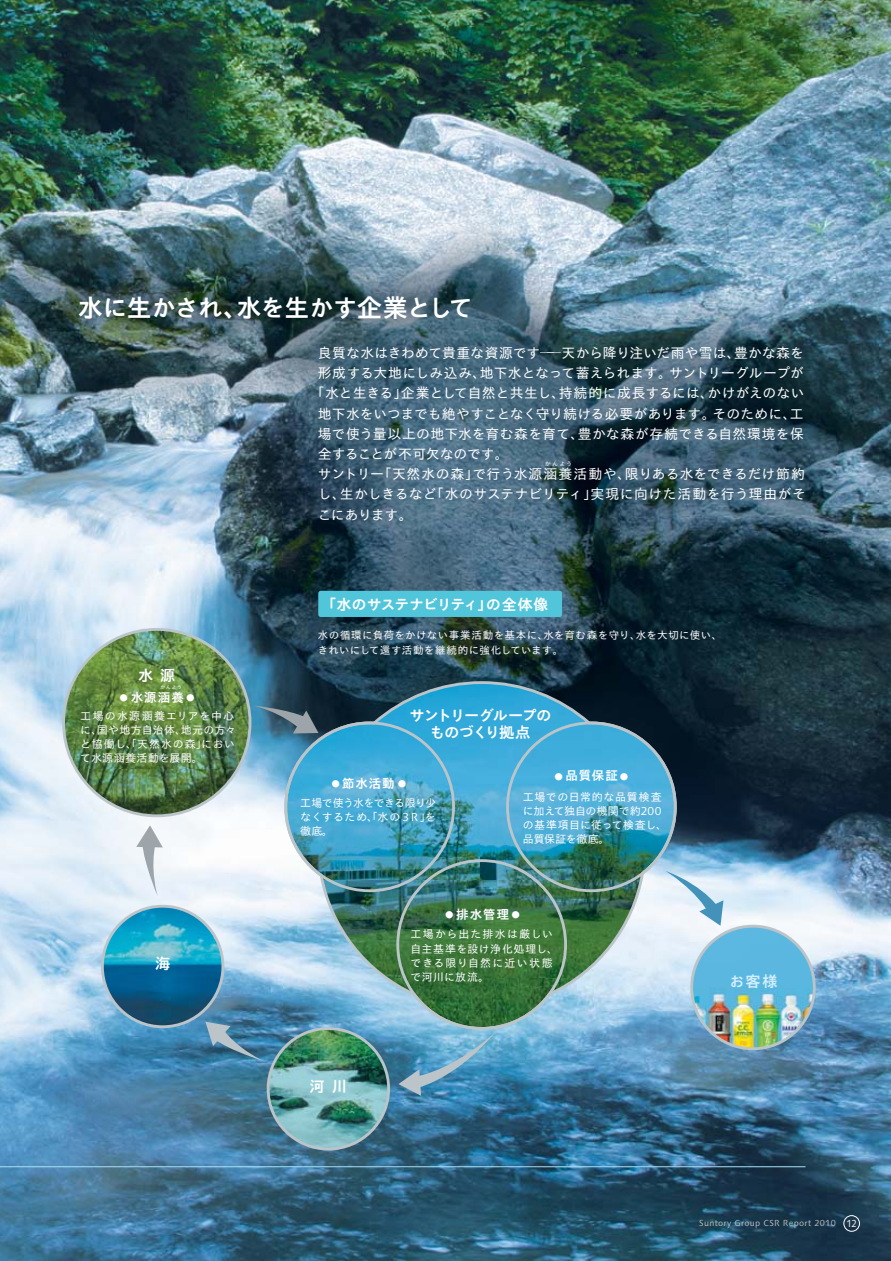
<style>
.page{position:relative;width:891px;height:1261px;background:#fff}
.page>*{position:absolute;margin:0;border:0;box-sizing:border-box;transform-origin:0 0}
.t1{font:24.9px "Suntory Gothic B 83 pv RKSJ H";letter-spacing:-.03em;color:#fff}
.t2{font:15.3px/17.7px "Suntory Gothic B 83 pv RKSJ H";letter-spacing:-.06em;color:#fff;text-align:center}
.t3{font:15.15px "Suntory Gothic B 83 pv RKSJ H";color:#fff}
.t4{font:15.15px "Suntory Gothic B 83 pv RKSJ H";color:#d4effc}
.t5{font:15px "Suntory Gothic B 83 pv RKSJ H";letter-spacing:-.045em;color:#fff}
.t6{font:13.8px "Suntory Gothic R 83 pv RKSJ H";letter-spacing:.01em;color:#fff}
.t7{font:13.8px "Suntory Gothic R 83 pv RKSJ H";letter-spacing:.035em;color:#fff}
.t8{font:13.8px "Suntory Gothic R 83 pv RKSJ H";letter-spacing:.03em;color:#fff}
.t9{font:13.8px "Suntory Gothic R 83 pv RKSJ H";letter-spacing:-.015em;color:#fff}
.t10{font:12.45px "Suntory Gothic B 83 pv RKSJ H";letter-spacing:.085em;color:#fff}
.t11{font:10.95px/14.1px "Suntory Gothic R 83 pv RKSJ H";letter-spacing:.035em;color:#fff}
.t12{font:10.95px/14.1px "Suntory Gothic R 83 pv RKSJ H";letter-spacing:.075em;color:#fff}
.t13{font:10.5px/15px "Suntory Gothic R 83 pv RKSJ H";letter-spacing:.04em;color:#fff}
.t14{font:8.25px "SUNTORY Syntax";letter-spacing:.04em;color:#bbbdc0}
.t15{font:6px "Suntory Gothic R 83 pv RKSJ H";color:#fff}
.t16{font:5.25px "Suntory Gothic R 83 pv RKSJ H";color:#fff}
.s1{font-size:8.55px}
.s2{font-size:9.6px;color:#fff}
</style>
<div class="page">
<img style="left:0;top:0;width:890px;height:1260px">
<div style="left:843px;top:1215px;width:16px;height:16px;border:1px solid #fff;border-radius:50%"></div>
<hr style="left:0;top:1166px;width:805px;height:1px;background:#aae1fa">
<img style="left:691px;top:926px;width:123px;height:122px;border-radius:50%">
<div style="left:690px;top:924px;width:125px;height:126px;border:3px solid #bac4c9;border-radius:50%"></div>
<img style="left:64px;top:629px;width:186px;height:186px">
<img style="left:283px;top:679px;width:395px;height:352px">
<img style="left:268px;top:1028px;width:120px;height:120px;border-radius:50%">
<div style="left:267px;top:1027px;width:123px;height:123px;border:3px solid #bac4c9;border-radius:50%"></div>
<img style="left:102px;top:906px;width:121px;height:120px;border-radius:50%">
<div style="left:101px;top:904px;width:123px;height:124px;border:3px solid #bac4c9;border-radius:50%"></div>
<svg style="left:665px;top:870px;width:58px;height:55px"></svg>
<svg style="left:398px;top:1031px;width:97px;height:64px;background:#5d9ec2"></svg>
<svg style="left:252px;top:705px;width:66px;height:28px;background:#4e7285"></svg>
<svg style="left:205px;top:1021px;width:60px;height:40px;background:#5486a3"></svg>
<svg style="left:136px;top:825px;width:27px;height:71px"></svg>
<div style="left:318px;top:590px;width:244px;height:27px;background:#51c6db;border-radius:3px"></div>
<h1 class="t1" style="left:78px;top:298px;width:397px">水に生かされ、水を生かす企業として</h1>
<p class="t6" style="left:318px;top:347px;width:487px">良質な水はきわめて貴重な資源です──天から降り注いだ雨や雪は、豊かな森を</p>
<p class="t6" style="left:318px;top:368px;width:487px">形成する大地にしみ込み、地下水となって蓄えられます。サントリーグループが</p>
<p class="t6" style="left:311px;top:388px;width:495px">「水と生きる」企業として自然と共生し、持続的に成長するには、かけがえのない</p>
<p class="t6" style="left:318px;top:408px;width:487px">地下水をいつまでも絶やすことなく守り続ける必要があります。そのために、工</p>
<p class="t8" style="left:318px;top:428px;width:487px">場で使う量以上の地下水を育む森を育て、豊かな森が存続できる自然環境を保</p>
<p class="t9" style="left:318px;top:448px;width:192px">全することが不可欠なのです。</p>
<p class="t6" style="left:318px;top:469px;width:488px">サントリー「天然水の森」で行う水源涵養活動や、限りある水をできるだけ節約</p>
<p class="t7" style="left:318px;top:489px;width:489px">し、生かしきるなど「水のサステナビリティ」実現に向けた活動を行う理由がそ</p>
<p class="t6" style="left:318px;top:509px;width:96px">こにあります。</p>
<p class="t15" style="left:545px;top:461px;width:29px">かんよう</p>
<p class="t5" style="left:321px;top:598px;width:228px">「水のサステナビリティ」の全体像</p>
<p class="t3" style="left:138px;top:669px;width:39px">水　源</p>
<p class="t11" style="left:80px;top:710px;width:157px">工場の水源涵養エリアを中心に、国や地方自治体、地元の方々と協働し、「天然水の森」において水源涵養活動を展開。</p>
<p class="t16" style="left:160px;top:685px;width:24px">かんよう</p>
<p class="t10" style="left:119px;top:692px;width:77px"><span class="s1">●</span> 水源涵養 <span class="s1">●</span></p>
<p class="t3" style="left:155px;top:958px;width:17px">海</p>
<p class="t13" style="left:318px;top:628px;width:406px">水の循環に負荷をかけない事業活動を基本に、水を育む森を守り、水を大切に使い、きれいにして還す活動を継続的に強化しています。</p>
<p class="t2" style="left:409px;top:708px;width:143px">サントリーグループのものづくり拠点</p>
<p class="t10" style="left:331px;top:778px;width:77px"><span class="s1">●</span> 節水活動 <span class="s1">●</span></p>
<p class="t11" style="left:300px;top:797px;width:137px;text-align:justify">工場で使う水をできる限り少なくするため、「水の３Ｒ」を徹底。</p>
<p class="t10" style="left:554px;top:771px;width:75px"><span class="s1">●</span> 品質保証<span class="s1">●</span></p>
<p class="t11" style="left:522px;top:791px;width:146px">工場での日常的な品質検査に加えて独自の機関で約200の基準項目に従って検査し、品質保証を徹底。</p>
<p class="t10" style="left:445px;top:909px;width:76px"><span class="s1">●</span> 排水管理 <span class="s1">●</span></p>
<p class="t3" style="left:309px;top:1080px;width:39px">河川</p>
<p class="t12" style="left:410px;top:928px;width:149px">工場から出た排水は厳しい自主基準を設け浄化処理し、できる限り自然に近い状態で河川に放流。</p>
<p class="t4" style="left:729px;top:975px;width:50px">お客様</p>
<p class="t14" style="left:699px;top:1217px;width:159px">Suntory Group CSR Report 2010 <span class="s2">12</span></p>
</div>
